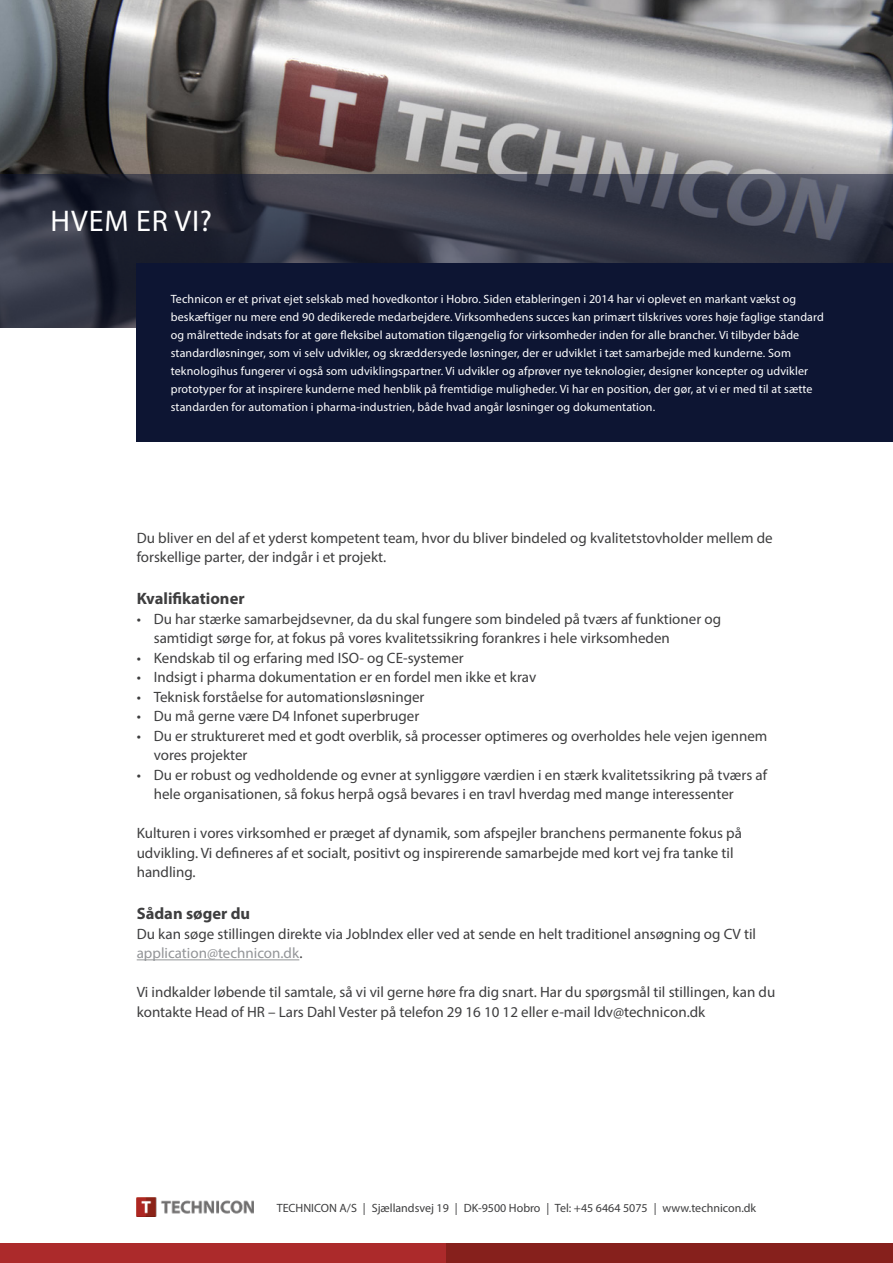
<style>
.page{position:relative;width:893px;height:1263px;background:#fff}
.page>*{position:absolute;margin:0;border:0;box-sizing:border-box;transform-origin:0 0}
.t1{font:30px "Myriad Pro";letter-spacing:.03em;color:#fff}
.Rubrik{font:700 16.5px "Myriad Pro";color:#3e3e3f}
.Brød{font:15px/19.5px "Myriad Pro";color:#3e3e3f}
.t2{font:12px/18px "Myriad Pro";letter-spacing:.01em;color:#fff}
.t3{font:12px "Myriad Pro";color:#3e3e3f}
.s1{color:#939598}
</style>
<div class="page">
<hr style="left:137px;top:959px;width:162px;height:1px;background:#939598">
<div style="left:0;top:1244px;width:446px;height:19px;background:#ac2a2b"></div>
<div style="left:446px;top:1244px;width:447px;height:19px;background:#86201c"></div>
<img style="left:137px;top:1197px;width:116px;height:20px">
<img style="left:0;top:0;width:893px;height:174px">
<svg style="left:0;top:174px;width:893px;height:153px;background:#333644"></svg>
<div style="left:137px;top:264px;width:756px;height:178px;background:#0d1533"></div>
<p class="t1" style="left:51px;top:202px;width:163px">HVEM ER VI?</p>
<p class="t2" style="left:171px;top:290px;width:655px">Technicon er et privat ejet selskab med hovedkontor i Hobro. Siden etableringen i 2014 har vi oplevet en markant vækst og beskæftiger nu mere end 90 dedikerede medarbejdere. Virksomhedens succes kan primært tilskrives vores høje faglige standard og målrettede indsats for at gøre fleksibel automation tilgængelig for virksomheder inden for alle brancher. Vi tilbyder både standardløsninger, som vi selv udvikler, og skræddersyede løsninger, der er udviklet i tæt samarbejde med kunderne. Som teknologihus fungerer vi også som udviklingspartner. Vi udvikler og afprøver nye teknologier, designer koncepter og udvikler prototyper for at inspirere kunderne med henblik på fremtidige muligheder. Vi har en position, der gør, at vi er med til at sætte standarden for automation i pharma-industrien, både hvad angår løsninger og dokumentation.</p>
<p class="Brød" style="left:137px;top:528px;width:637px">Du bliver en del af et yderst kompetent team, hvor du bliver bindeled og kvalitetstovholder mellem de forskellige parter, der indgår i et projekt.</p>
<p class="Rubrik" style="left:137px;top:588px;width:109px">Kvalifikationer</p>
<p class="Brød" style="left:154px;top:609px;width:569px;text-indent:-17px">• Du har stærke samarbejdsevner, da du skal fungere som bindeled på tværs af funktioner og samtidigt sørge for, at fokus på vores kvalitetssikring forankres i hele virksomheden</p>
<p class="Brød" style="left:137px;top:648px;width:329px">• Kendskab til og erfaring med ISO- og CE-systemer</p>
<p class="Brød" style="left:137px;top:667px;width:401px">• Indsigt i pharma dokumentation er en fordel men ikke et krav</p>
<p class="Brød" style="left:137px;top:687px;width:289px">• Teknisk forståelse for automationsløsninger</p>
<p class="Brød" style="left:137px;top:706px;width:284px">• Du må gerne være D4 Infonet superbruger</p>
<p class="Brød" style="left:154px;top:726px;width:615px;text-indent:-17px">• Du er struktureret med et godt overblik, så processer optimeres og overholdes hele vejen igennem vores projekter</p>
<p class="Brød" style="left:154px;top:765px;width:615px;text-indent:-17px">• Du er robust og vedholdende og evner at synliggøre værdien i en stærk kvalitetssikring på tværs af hele organisationen, så fokus herpå også bevares i en travl hverdag med mange interessenter</p>
<p class="Brød" style="left:137px;top:823px;width:607px">Kulturen i vores virksomhed er præget af dynamik, som afspejler branchens permanente fokus på udvikling. Vi defineres af et socialt, positivt og inspirerende samarbejde med kort vej fra tanke til handling.</p>
<p class="Rubrik" style="left:137px;top:903px;width:115px">Sådan søger du</p>
<p class="Brød" style="left:137px;top:924px;width:621px">Du kan søge stillingen direkte via JobIndex eller ved at sende en helt traditionel ansøgning og CV til <span class="s1">application@technicon.dk</span>.</p>
<p class="Brød" style="left:137px;top:982px;width:640px">Vi indkalder løbende til samtale, så vi vil gerne høre fra dig snart. Har du spørgsmål til stillingen, kan du kontakte Head of HR – Lars Dahl Vester på telefon 29 16 10 12 eller e-mail ldv@technicon.dk</p>
<p class="t3" style="left:277px;top:1201px;width:481px">TECHNICON A/S | Sjællandsvej 19 | DK-9500 Hobro | Tel: +45 6464 5075 | www.technicon.dk</p>
</div>
